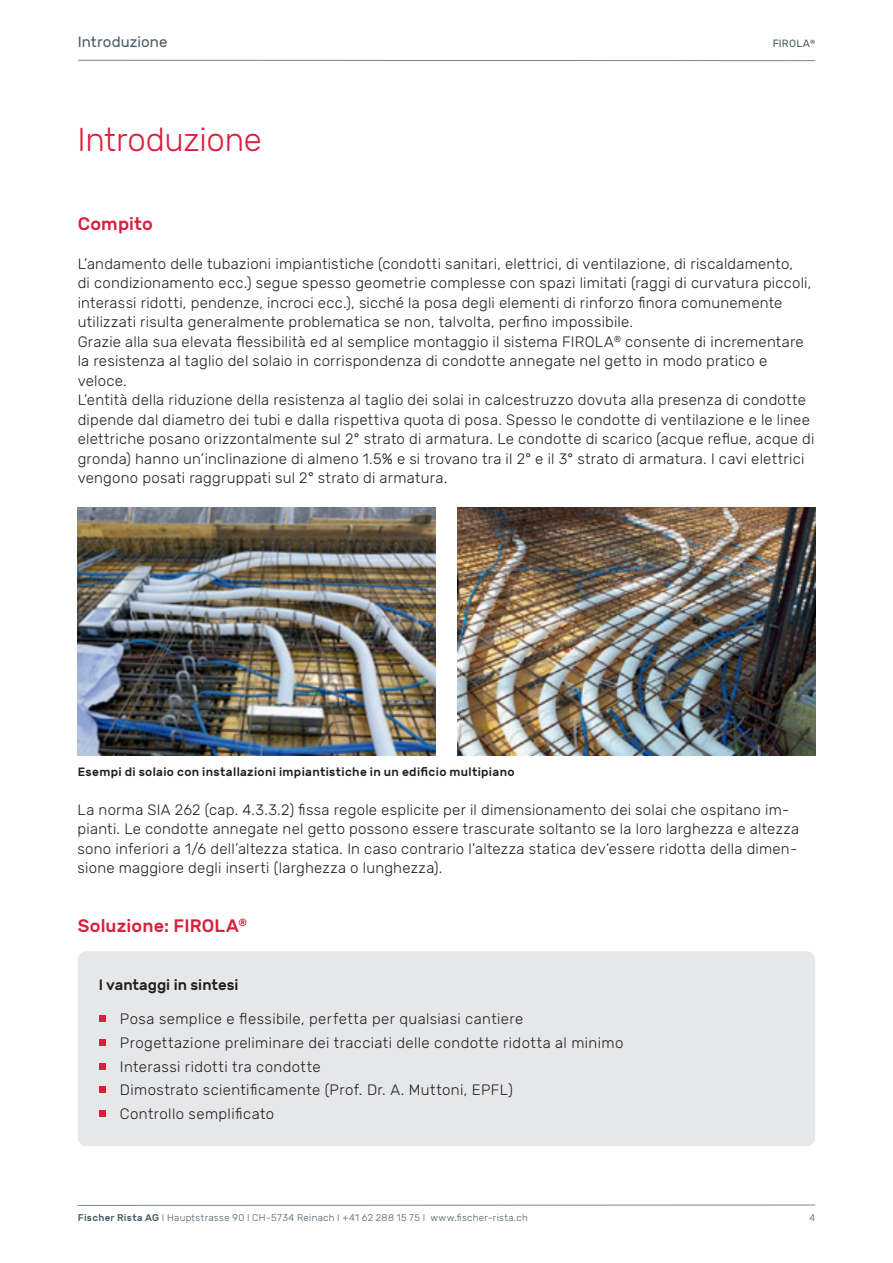
<style>
.page{position:relative;width:893px;height:1263px;background:#fff}
.page>*{position:absolute;margin:0;border:0;box-sizing:border-box;transform-origin:0 0}
.t1{font:300 33px "Rubik";letter-spacing:-.01em;color:#da1f3d}
.t2{font:500 18px "Rubik";letter-spacing:.01em;color:#da1f3d}
.t3{font:300 15px/19.5px "Rubik";letter-spacing:.015em;color:#231f20}
.t4{font:500 15px "Rubik";color:#231f20}
.t5{font:15px "Rubik";letter-spacing:.005em;color:#4c5c65}
.t6{font:500 12px "Rubik";letter-spacing:.025em;color:#231f20}
.t7{font:10.5px "Rubik";letter-spacing:.02em;color:#4c5c65}
.t8{font:300 9.75px "Rubik";letter-spacing:.035em;color:#4c5c65}
.s1{font-weight:500}
</style>
<div class="page">
<hr style="left:78px;top:1204px;width:737px;height:2px;background:#788891">
<hr style="left:78px;top:60px;width:737px;height:1px;background:#788891">
<div style="left:78px;top:951px;width:737px;height:195px;background:#e6e7e9;border-radius:9px"></div>
<div style="left:99px;top:1015px;width:6px;height:7px;background:#da1f3d"></div>
<div style="left:99px;top:1039px;width:6px;height:7px;background:#da1f3d"></div>
<svg style="left:99px;top:1063px;width:6px;height:6px"></svg>
<svg style="left:99px;top:1087px;width:6px;height:6px"></svg>
<div style="left:99px;top:1110px;width:6px;height:7px;background:#da1f3d"></div>
<img style="left:457px;top:507px;width:358px;height:249px">
<img style="left:78px;top:507px;width:358px;height:249px">
<p class="t5" style="left:78px;top:34px;width:91px">Introduzione</p>
<h1 class="t1" style="left:78px;top:121px;width:186px">Introduzione</h1>
<p class="t2" style="left:78px;top:213px;width:77px">Compito</p>
<p class="t7" style="left:773px;top:38px;width:44px">FIROLA<sup>®</sup></p>
<p class="t3" style="left:78px;top:254px;width:738px">L’andamento delle tubazioni impiantistiche (condotti sanitari, elettrici, di ventilazione, di riscaldamento,<br>di condizionamento ecc.) segue spesso geometrie complesse con spazi limitati (raggi di curvatura piccoli, interassi ridotti, pendenze, incroci ecc.), sicché la posa degli elementi di rinforzo finora comunemente utilizzati risulta generalmente problematica se non, talvolta, perfino impossibile.<br>Grazie alla sua elevata flessibilità ed al semplice montaggio il sistema FIROLA<sup>®</sup> consente di incrementare la resistenza al taglio del solaio in corrispondenza di condotte annegate nel getto in modo pratico e veloce.<br>L’entità della riduzione della resistenza al taglio dei solai in calcestruzzo dovuta alla presenza di condotte dipende dal diametro dei tubi e dalla rispettiva quota di posa. Spesso le condotte di ventilazione e le linee elettriche posano orizzontalmente sul 2° strato di armatura. Le condotte di scarico (acque reflue, acque di gronda) hanno un’inclinazione di almeno 1.5% e si trovano tra il 2° e il 3° strato di armatura. I cavi elettrici vengono posati raggruppati sul 2° strato di armatura.</p>
<p class="t6" style="left:78px;top:765px;width:438px">Esempi di solaio con installazioni impiantistiche in un edificio multipiano</p>
<p class="t3" style="left:78px;top:800px;width:723px">La norma SIA 262 (cap. 4.3.3.2) fissa regole esplicite per il dimensionamento dei solai che ospitano im&shy;pianti. Le condotte annegate nel getto possono essere trascurate soltanto se la loro larghezza e altezza sono inferiori a 1/6 dell’altezza statica. In caso contrario l’altezza statica dev’essere ridotta della dimen&shy;sione maggiore degli inserti (larghezza o lunghezza).</p>
<p class="t2" style="left:78px;top:915px;width:171px">Soluzione: FIROLA<sup>®</sup></p>
<p class="t4" style="left:99px;top:976px;width:141px">I vantaggi in sintesi</p>
<p class="t3" style="left:120px;top:1007px;width:505px;line-height:23.7px">Posa semplice e flessibile, perfetta per qualsiasi cantiere Progettazione preliminare dei tracciati delle condotte ridotta al minimo Interassi ridotti tra condotte<br>Dimostrato scientificamente (Prof. Dr. A. Muttoni, EPFL)<br>Controllo semplificato</p>
<p class="t8" style="left:78px;top:1212px;width:451px"><span class="s1">Fischer Rista AG</span> I Hauptstrasse 90 I CH-5734 Reinach I +41 62 288 15 75 I www.fischer-rista.ch</p>
<p class="t8" style="left:809px;top:1212px;width:7px">4</p>
</div>
